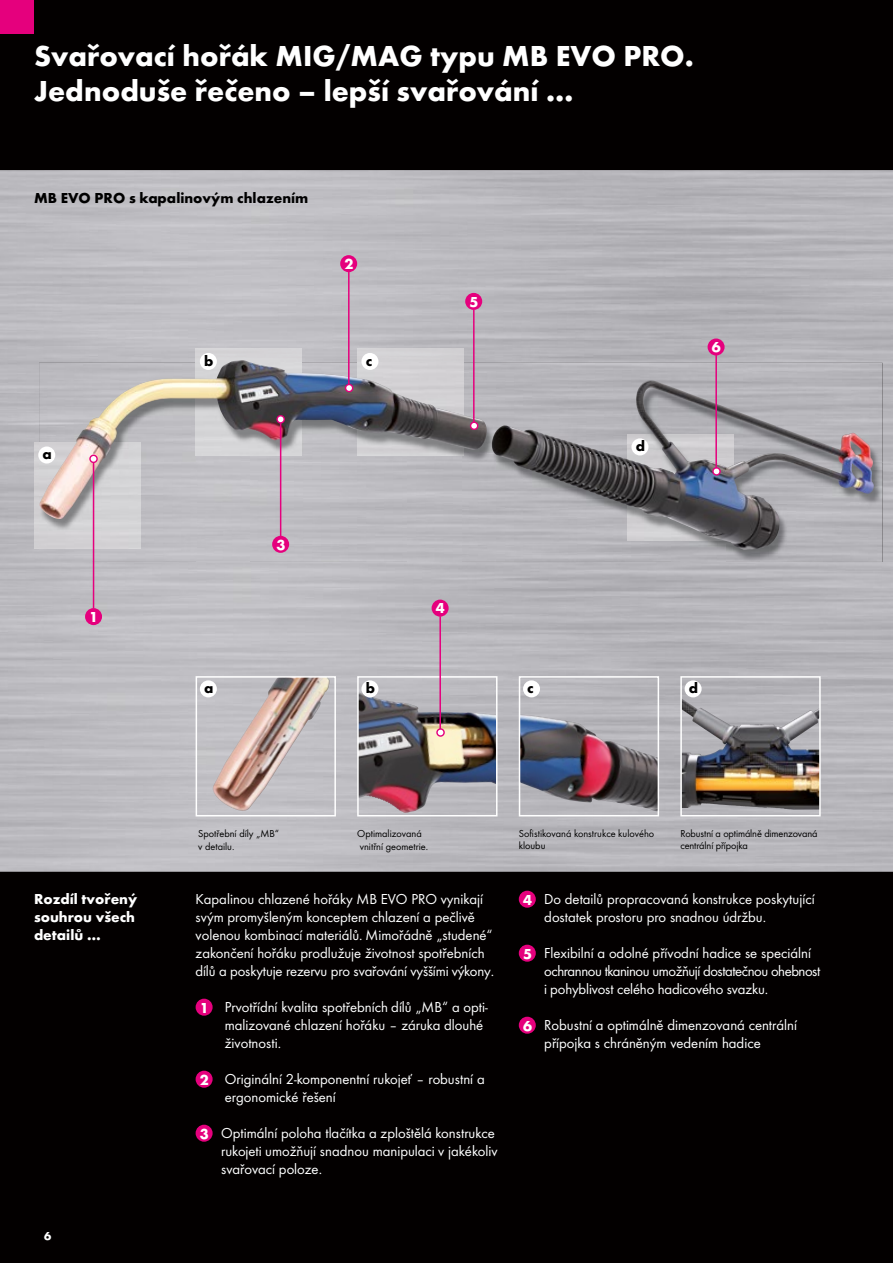
<style>
.page{position:relative;width:893px;height:1263px;background:#030000}
.page>*{position:absolute;margin:0;border:0;box-sizing:border-box;transform-origin:0 0}
.t1{font:700 30px "Futura TOT";color:#fff}
.t2{font:15px/18px "Futura TOT Boo";color:#fff}
.t3{font:700 15px/18px "Futura TOT";color:#fff}
.t4{font:700 15px "Futura TOT";color:#000}
.t5{font:700 12px "Futura TOT";color:#fff}
.t6{font:10.5px/13px "Futura TOT Boo";color:#000}
.s1{font-family:"Futura TOT";font-weight:700}
</style>
<div class="page">
<img style="left:0;top:170px;width:893px;height:702px">
<img style="left:34px;top:442px;width:57px;height:107px">
<img style="left:196px;top:349px;width:106px;height:106px">
<img style="left:357px;top:349px;width:106px;height:106px">
<img style="left:249px;top:363px;width:159px;height:199px">
<img style="left:461px;top:363px;width:210px;height:199px">
<img style="left:671px;top:363px;width:212px;height:99px">
<div style="left:197px;top:455px;width:53px;height:107px;background:#c1c0c5"></div>
<img style="left:408px;top:455px;width:53px;height:107px">
<img style="left:91px;top:519px;width:106px;height:43px">
<img style="left:725px;top:462px;width:158px;height:100px">
<img style="left:39px;top:549px;width:53px;height:13px">
<img style="left:671px;top:540px;width:54px;height:22px">
<img style="left:627px;top:434px;width:106px;height:106px">
<img style="left:39px;top:360px;width:204px;height:159px">
<div style="left:631px;top:438px;width:17px;height:17px;background:#fff;border-radius:50%"></div>
<img style="left:213px;top:679px;width:117px;height:132px">
<div style="left:196px;top:676px;width:140px;height:140px;border:2px solid #fff"></div>
<img style="left:360px;top:693px;width:134px;height:120px">
<div style="left:357px;top:676px;width:140px;height:140px;border:2px solid #fff"></div>
<img style="left:522px;top:714px;width:134px;height:97px">
<div style="left:519px;top:676px;width:140px;height:140px;border:2px solid #fff"></div>
<img style="left:683px;top:708px;width:135px;height:101px">
<div style="left:680px;top:676px;width:141px;height:140px;border:2px solid #fff"></div>
<div style="left:85px;top:608px;width:17px;height:17px;background:#e5007d;border-radius:50%"></div>
<svg style="left:436px;top:728px;width:9px;height:9px"></svg>
<svg style="left:438px;top:730px;width:5px;height:5px"></svg>
<hr style="left:439px;top:616px;width:2px;height:113px;background:#e5007d">
<div style="left:432px;top:600px;width:17px;height:17px;background:#e5007d;border-radius:50%"></div>
<div style="left:200px;top:680px;width:17px;height:17px;background:#fff;border-radius:50%"></div>
<div style="left:361px;top:680px;width:17px;height:17px;background:#fff;border-radius:50%"></div>
<div style="left:523px;top:680px;width:17px;height:17px;background:#fff;border-radius:50%"></div>
<div style="left:685px;top:680px;width:17px;height:17px;background:#fff;border-radius:50%"></div>
<div style="left:38px;top:446px;width:17px;height:17px;background:#fff;border-radius:50%"></div>
<div style="left:200px;top:353px;width:17px;height:17px;background:#fff;border-radius:50%"></div>
<div style="left:361px;top:353px;width:17px;height:17px;background:#fff;border-radius:50%"></div>
<svg style="left:345px;top:384px;width:8px;height:8px"></svg>
<svg style="left:346px;top:385px;width:6px;height:6px"></svg>
<hr style="left:348px;top:272px;width:2px;height:113px;background:#e5007d">
<div style="left:340px;top:255px;width:17px;height:17px;background:#e5007d;border-radius:50%"></div>
<svg style="left:276px;top:415px;width:9px;height:8px"></svg>
<svg style="left:278px;top:416px;width:5px;height:6px"></svg>
<hr style="left:280px;top:423px;width:1px;height:113px;background:#e5007d">
<div style="left:272px;top:536px;width:17px;height:17px;background:#e5007d;border-radius:50%"></div>
<svg style="left:470px;top:421px;width:8px;height:9px"></svg>
<svg style="left:471px;top:423px;width:6px;height:6px"></svg>
<hr style="left:473px;top:309px;width:2px;height:114px;background:#e5007d">
<div style="left:465px;top:293px;width:17px;height:17px;background:#e5007d;border-radius:50%"></div>
<svg style="left:89px;top:455px;width:9px;height:8px"></svg>
<svg style="left:91px;top:456px;width:5px;height:6px"></svg>
<hr style="left:93px;top:463px;width:1px;height:145px;background:#e5007d">
<svg style="left:712px;top:467px;width:9px;height:9px"></svg>
<svg style="left:714px;top:468px;width:5px;height:6px"></svg>
<hr style="left:715px;top:355px;width:2px;height:113px;background:#e5007d">
<div style="left:708px;top:338px;width:17px;height:17px;background:#e5007d;border-radius:50%"></div>
<div style="left:196px;top:999px;width:17px;height:17px;background:#e5007d;border-radius:50%"></div>
<div style="left:196px;top:1071px;width:17px;height:17px;background:#e5007d;border-radius:50%"></div>
<div style="left:196px;top:1125px;width:17px;height:17px;background:#e5007d;border-radius:50%"></div>
<div style="left:519px;top:891px;width:17px;height:17px;background:#e5007d;border-radius:50%"></div>
<div style="left:519px;top:945px;width:17px;height:17px;background:#e5007d;border-radius:50%"></div>
<div style="left:519px;top:1017px;width:17px;height:17px;background:#e5007d;border-radius:50%"></div>
<div style="left:0;top:0;width:34px;height:34px;background:#e5007d"></div>
<h1 class="t1" style="left:34px;top:38px;width:661px">Svařovací hořák MIG/MAG typu MB EVO PRO.</h1>
<h1 class="t1" style="left:34px;top:73px;width:541px">Jednoduše řečeno – lepší svařování …</h1>
<p class="t4" style="left:34px;top:188px;width:276px">MB EVO PRO s kapalinovým chlazením</p>
<p class="t3" style="left:344px;top:255px;width:10px">2</p>
<p class="t4" style="left:43px;top:445px;width:11px">a</p>
<p class="t4" style="left:204px;top:351px;width:11px">b</p>
<p class="t4" style="left:366px;top:351px;width:8px">c</p>
<p class="t3" style="left:469px;top:292px;width:10px">5</p>
<p class="t4" style="left:636px;top:437px;width:11px">d</p>
<p class="t3" style="left:712px;top:338px;width:10px">6</p>
<p class="t3" style="left:89px;top:608px;width:11px">1</p>
<p class="t3" style="left:276px;top:535px;width:10px">3</p>
<p class="t3" style="left:436px;top:599px;width:10px">4</p>
<p class="t4" style="left:204px;top:679px;width:11px">a</p>
<p class="t4" style="left:366px;top:679px;width:11px">b</p>
<p class="t4" style="left:527px;top:679px;width:8px">c</p>
<p class="t4" style="left:689px;top:679px;width:11px">d</p>
<p class="t3" style="left:34px;top:890px;width:105px">Rozdíl tvořený souhrou všech detailů …</p>
<p class="t5" style="left:44px;top:1228px;width:9px">6</p>
<p class="t6" style="left:198px;top:826px;width:82px">Spotřební díly „MB“ v detailu.</p>
<p class="t6" style="left:357px;top:826px;width:72px">Optimalizovaná vnitřní geometrie.</p>
<p class="t6" style="left:519px;top:827px;width:137px;line-height:12px">Sofistikovaná konstrukce kulového kloubu</p>
<p class="t6" style="left:680px;top:827px;width:139px;line-height:12px">Robustní a optimálně dimenzovaná centrální přípojka</p>
<p class="t2" style="left:196px;top:890px;width:300px">Kapalinou chlazené hořáky MB EVO PRO vynikají svým promyšleným konceptem chlazení a pečlivě volenou kombinací materiálů. Mimořádně „studené“ zakončení hořáku prodlužuje životnost spotřebních dílů a poskytuje rezervu pro svařování vyššími výkony.</p>
<p class="t2" style="left:225px;top:998px;width:264px;text-indent:-25px"><span class="s1">1</span> Prvotřídní kvalita spotřebních dílů „MB“ a opti&shy;malizované chlazení hořáku – záruka dlouhé životnosti.</p>
<p class="t2" style="left:225px;top:1070px;width:261px;text-indent:-25px"><span class="s1">2</span> Originální 2-komponentní rukojeť – robustní a ergonomické řešení</p>
<p class="t2" style="left:221px;top:1124px;width:278px;text-indent:-21px"><span class="s1">3</span> Optimální poloha tlačítka a zploštělá konstrukce rukojeti umožňují snadnou manipulaci v jakékoliv svařovací poloze.</p>
<p class="t2" style="left:544px;top:890px;width:272px;text-indent:-21px"><span class="s1">4</span> Do detailů propracovaná konstrukce poskytující dostatek prostoru pro snadnou údržbu.</p>
<p class="t2" style="left:544px;top:944px;width:277px;text-indent:-21px"><span class="s1">5</span> Flexibilní a odolné přívodní hadice se speciální ochrannou tkaninou umožňují dostatečnou ohebnost i pohyblivost celého hadicového svazku.</p>
<p class="t2" style="left:544px;top:1016px;width:254px;text-indent:-21px"><span class="s1">6</span> Robustní a optimálně dimenzovaná centrální přípojka s chráněným vedením hadice</p>
</div>
